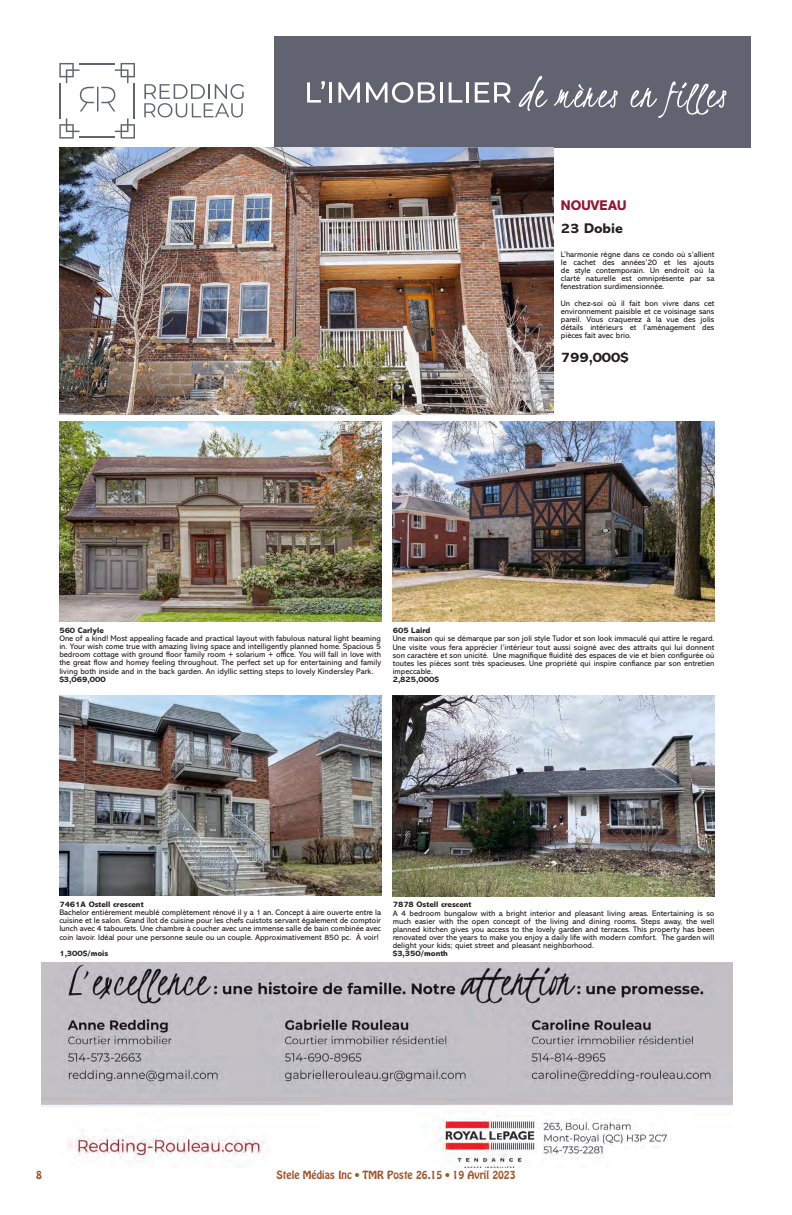
<style>
.page{position:relative;width:792px;height:1215px;background:#fff}
.page>*{position:absolute;margin:0;border:0;box-sizing:border-box;transform-origin:0 0}
.t1{font:800 14.2px/22.2px "Abadi MT Pro";color:#95142f}
.t2{font:800 14.2px "Abadi MT Pro";color:#231f20}
.t3{font:10px "Hobo Std";color:#a2552b}
.t4{font:8.1px/8.1px "Abadi MT Pro";color:#231f20}
.t5{font:800 8.1px "Abadi MT Pro";color:#231f20}
.s1{color:#231f20}
.s2{font-weight:800}
</style>
<div class="page">
<svg style="left:59px;top:118px;width:21px;height:21px"></svg>
<svg style="left:115px;top:118px;width:20px;height:21px"></svg>
<hr style="left:134px;top:83px;width:1px;height:35px;background:#616371">
<hr style="left:59px;top:83px;width:2px;height:35px;background:#616371">
<hr style="left:79px;top:136px;width:36px;height:2px;background:#616371">
<svg style="left:59px;top:63px;width:76px;height:48px"></svg>
<svg style="left:144px;top:84px;width:100px;height:33px"></svg>
<div style="left:275px;top:36px;width:476px;height:112px;background:#616371"></div>
<svg style="left:307px;top:81px;width:18px;height:22px"></svg>
<hr style="left:329px;top:82px;width:3px;height:21px;background:#fff">
<svg style="left:338px;top:82px;width:22px;height:21px"></svg>
<svg style="left:366px;top:82px;width:69px;height:21px"></svg>
<hr style="left:440px;top:82px;width:3px;height:21px;background:#fff">
<svg style="left:449px;top:82px;width:13px;height:21px"></svg>
<hr style="left:466px;top:82px;width:3px;height:21px;background:#fff">
<svg style="left:475px;top:82px;width:36px;height:21px"></svg>
<svg style="left:519px;top:76px;width:28px;height:35px"></svg>
<svg style="left:553px;top:84px;width:65px;height:24px"></svg>
<svg style="left:631px;top:81px;width:95px;height:37px"></svg>
<img style="left:59px;top:148px;width:495px;height:267px">
<img style="left:41px;top:962px;width:692px;height:205px">
<img style="left:59px;top:421px;width:322px;height:201px">
<img style="left:59px;top:696px;width:322px;height:200px">
<img style="left:393px;top:422px;width:321px;height:200px">
<img style="left:393px;top:696px;width:321px;height:200px">
<p class="t1" style="left:561px;top:195px;width:67px">NOUVEAU<br><span class="s1">23 Dobie</span></p>
<p class="t4" style="left:561px;top:250px;width:155px;text-align:justify">L’harmonie règne dans ce condo où s’allient le cachet des années’20 et les ajouts de style contemporain. Un endroit où la clarté naturelle est omniprésente par sa fenestration surdimensionnée.</p>
<p class="t4" style="left:561px;top:299px;width:155px;text-align:justify">Un chez-soi où il fait bon vivre dans cet environnement paisible et ce voisinage sans pareil. Vous craquerez à la vue des jolis détails intérieurs et l’aménagement des pièces fait avec brio.</p>
<p class="t2" style="left:561px;top:349px;width:69px">799,000$</p>
<p class="t4" style="left:59px;top:626px;width:323px"><span class="s2">560 Carlyle<br></span>One of a kind! Most appealing facade and practical layout with fabulous natural light beaming in. Your wish come true with amazing living space and intelligently planned home. Spacious 5 bedroom cottage with ground floor family room + solarium + office. You will fall in love with the great flow and homey feeling throughout. The perfect set up for entertaining and family living both inside and in the back garden. An idyllic setting steps to lovely Kindersley Park. <span class="s2">$3,069,000</span></p>
<p class="t4" style="left:393px;top:627px;width:323px"><span class="s2">605 Laird<br></span>Une maison qui se démarque par son joli style Tudor et son look immaculé qui attire le regard.<br>Une visite vous fera apprécier l’intérieur tout aussi soigné avec des attraits qui lui donnent son caractère et son unicité. Une magnifique fluidité des espaces de vie et bien configurée où toutes les pièces sont très spacieuses. Une propriété qui inspire confiance par son entretien impeccable.<br><span class="s2">2,825,000$</span></p>
<p class="t4" style="left:59px;top:901px;width:323px"><span class="s2">7461A Ostell crescent<br></span>Bachelor entièrement meublé complètement rénové il y a 1 an. Concept à aire ouverte entre la cuisine et le salon. Grand îlot de cuisine pour les chefs cuistots servant également de comptoir lunch avec 4 tabourets. Une chambre à coucher avec une immense salle de bain combinée avec coin lavoir. Idéal pour une personne seule ou un couple. Approximativement 850 pc. À voir!</p>
<p class="t5" style="left:59px;top:948px;width:51px">1,300$/mois</p>
<p class="t4" style="left:393px;top:901px;width:323px"><span class="s2">7878 Ostell crescent<br></span>A 4 bedroom bungalow with a bright interior and pleasant living areas. Entertaining is so much easier with the open concept of the living and dining rooms. Steps away, the well planned kitchen gives you access to the lovely garden and terraces. This property has been renovated over the years to make you enjoy a daily life with modern comfort. The garden will delight your kids; quiet street and pleasant neighborhood.<br><span class="s2">$3,350/month</span></p>
<p class="t3" style="left:36px;top:1168px;width:7px">8</p>
<p class="t3" style="left:276px;top:1168px;width:241px">Stele Médias Inc • TMR Poste 26.15 • 19 Avril 2023</p>
</div>
